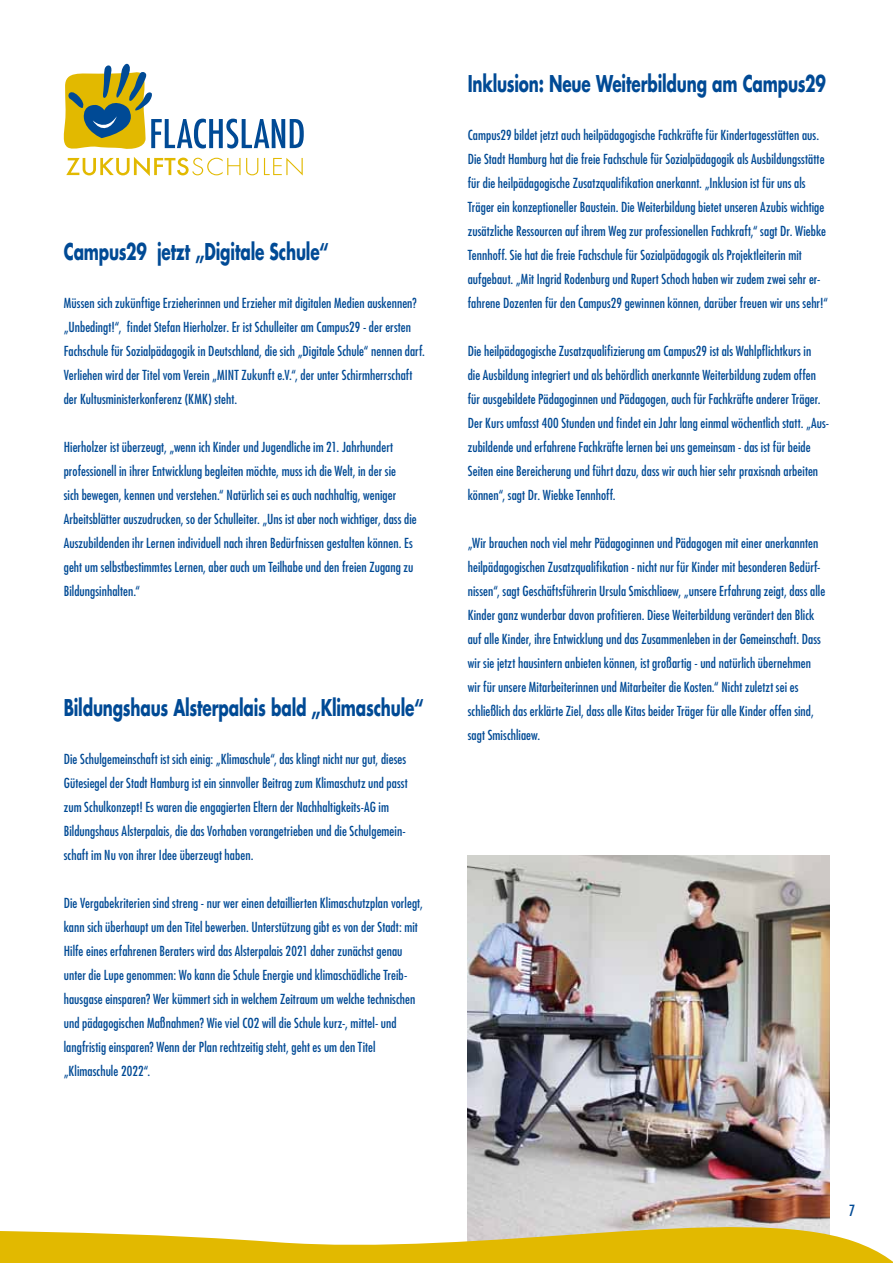
<style>
.page{position:relative;width:893px;height:1263px;background:#fff}
.page>*{position:absolute;margin:0;border:0;box-sizing:border-box;transform-origin:0 0}
.t1{font:700 22.5px "Futura Std";letter-spacing:-.01em;color:#004a95;scale:.68 1}
.t2{font:condensed 15px "Futura Std";color:#004a95}
.t3{font:condensed 13.5px/24px "Futura Std";letter-spacing:.005em;color:#004a95}
</style>
<div class="page">
<img style="left:468px;top:856px;width:362px;height:357px">
<svg style="left:66px;top:157px;width:192px;height:19px"></svg>
<svg style="left:264px;top:158px;width:39px;height:18px"></svg>
<svg style="left:64px;top:64px;width:240px;height:85px"></svg>
<svg style="left:0;top:1213px;width:893px;height:50px"></svg>
<h1 class="t1" style="left:64px;top:237px;width:392px">Campus29 jetzt „Digitale Schule“</h1>
<p class="t3" style="left:64px;top:291px;width:363px">Müssen sich zukünftige Erzieherinnen und Erzieher mit digitalen Medien auskennen? „Unbedingt!“, findet Stefan Hierholzer. Er ist Schulleiter am Campus29 - der ersten Fachschule für Sozialpädagogik in Deutschland, die sich „Digitale Schule“ nennen darf.<br>Verliehen wird der Titel vom Verein „MINT Zukunft e.V.“, der unter Schirmherrschaft der Kultusministerkonferenz (KMK) steht.</p>
<p class="t3" style="left:64px;top:435px;width:354px">Hierholzer ist überzeugt, „wenn ich Kinder und Jugendliche im 21. Jahrhundert professionell in ihrer Entwicklung begleiten möchte, muss ich die Welt, in der sie<br>sich bewegen, kennen und verstehen.“ Natürlich sei es auch nachhaltig, weniger Arbeitsblätter auszudrucken, so der Schulleiter. „Uns ist aber noch wichtiger, dass die Auszubildenden ihr Lernen individuell nach ihren Bedürfnissen gestalten können. Es geht um selbstbestimmtes Lernen, aber auch um Teilhabe und den freien Zugang zu Bildungsinhalten.“</p>
<h1 class="t1" style="left:64px;top:693px;width:531px">Bildungshaus Alsterpalais bald „Klimaschule“</h1>
<p class="t3" style="left:64px;top:747px;width:345px">Die Schulgemeinschaft ist sich einig: „Klimaschule“, das klingt nicht nur gut, dieses Gütesiegel der Stadt Hamburg ist ein sinnvoller Beitrag zum Klimaschutz und passt zum Schulkonzept! Es waren die engagierten Eltern der Nachhaltigkeits-AG im Bildungshaus Alsterpalais, die das Vorhaben vorangetrieben und die Schulgemein&shy;schaft im Nu von ihrer Idee überzeugt haben.</p>
<p class="t3" style="left:64px;top:891px;width:361px">Die Vergabekriterien sind streng - nur wer einen detaillierten Klimaschutzplan vorlegt, kann sich überhaupt um den Titel bewerben. Unterstützung gibt es von der Stadt: mit Hilfe eines erfahrenen Beraters wird das Alsterpalais 2021 daher zunächst genau unter die Lupe genommen: Wo kann die Schule Energie und klimaschädliche Treib&shy;hausgase einsparen? Wer kümmert sich in welchem Zeitraum um welche technischen und pädagogischen Maßnahmen? Wie viel CO2 will die Schule kurz-, mittel- und langfristig einsparen? Wenn der Plan rechtzeitig steht, geht es um den Titel „Klimaschule 2022“.</p>
<h1 class="t1" style="left:468px;top:69px;width:528px">Inklusion: Neue Weiterbildung am Campus29</h1>
<p class="t3" style="left:468px;top:123px;width:362px">Campus29 bildet jetzt auch heilpädagogische Fachkräfte für Kindertagesstätten aus.<br>Die Stadt Hamburg hat die freie Fachschule für Sozialpädagogik als Ausbildungsstätte für die heilpädagogische Zusatzqualifikation anerkannt. „Inklusion ist für uns als Träger ein konzeptioneller Baustein. Die Weiterbildung bietet unseren Azubis wichtige zusätzliche Ressourcen auf ihrem Weg zur professionellen Fachkraft,“ sagt Dr. Wiebke Tennhoff. Sie hat die freie Fachschule für Sozialpädagogik als Projektleiterin mit aufgebaut. „Mit Ingrid Rodenburg und Rupert Schoch haben wir zudem zwei sehr er&shy;fahrene Dozenten für den Campus29 gewinnen können, darüber freuen wir uns sehr!“</p>
<p class="t3" style="left:468px;top:339px;width:363px">Die heilpädagogische Zusatzqualifizierung am Campus29 ist als Wahlpflichtkurs in<br>die Ausbildung integriert und als behördlich anerkannte Weiterbildung zudem offen für ausgebildete Pädagoginnen und Pädagogen, auch für Fachkräfte anderer Träger.<br>Der Kurs umfasst 400 Stunden und findet ein Jahr lang einmal wöchentlich statt. „Aus&shy;zubildende und erfahrene Fachkräfte lernen bei uns gemeinsam - das ist für beide Seiten eine Bereicherung und führt dazu, dass wir auch hier sehr praxisnah arbeiten können“, sagt Dr. Wiebke Tennhoff.</p>
<p class="t3" style="left:468px;top:531px;width:359px">„Wir brauchen noch viel mehr Pädagoginnen und Pädagogen mit einer anerkannten heilpädagogischen Zusatzqualifikation - nicht nur für Kinder mit besonderen Bedürf&shy;nissen“, sagt Geschäftsführerin Ursula Smischliaew, „unsere Erfahrung zeigt, dass alle Kinder ganz wunderbar davon profitieren. Diese Weiterbildung verändert den Blick auf alle Kinder, ihre Entwicklung und das Zusammenleben in der Gemeinschaft. Dass wir sie jetzt hausintern anbieten können, ist großartig - und natürlich übernehmen wir für unsere Mitarbeiterinnen und Mitarbeiter die Kosten.“ Nicht zuletzt sei es schließlich das erklärte Ziel, dass alle Kitas beider Träger für alle Kinder offen sind, sagt Smischliaew.</p>
<p class="t2" style="left:849px;top:1201px;width:8px">7</p>
</div>
